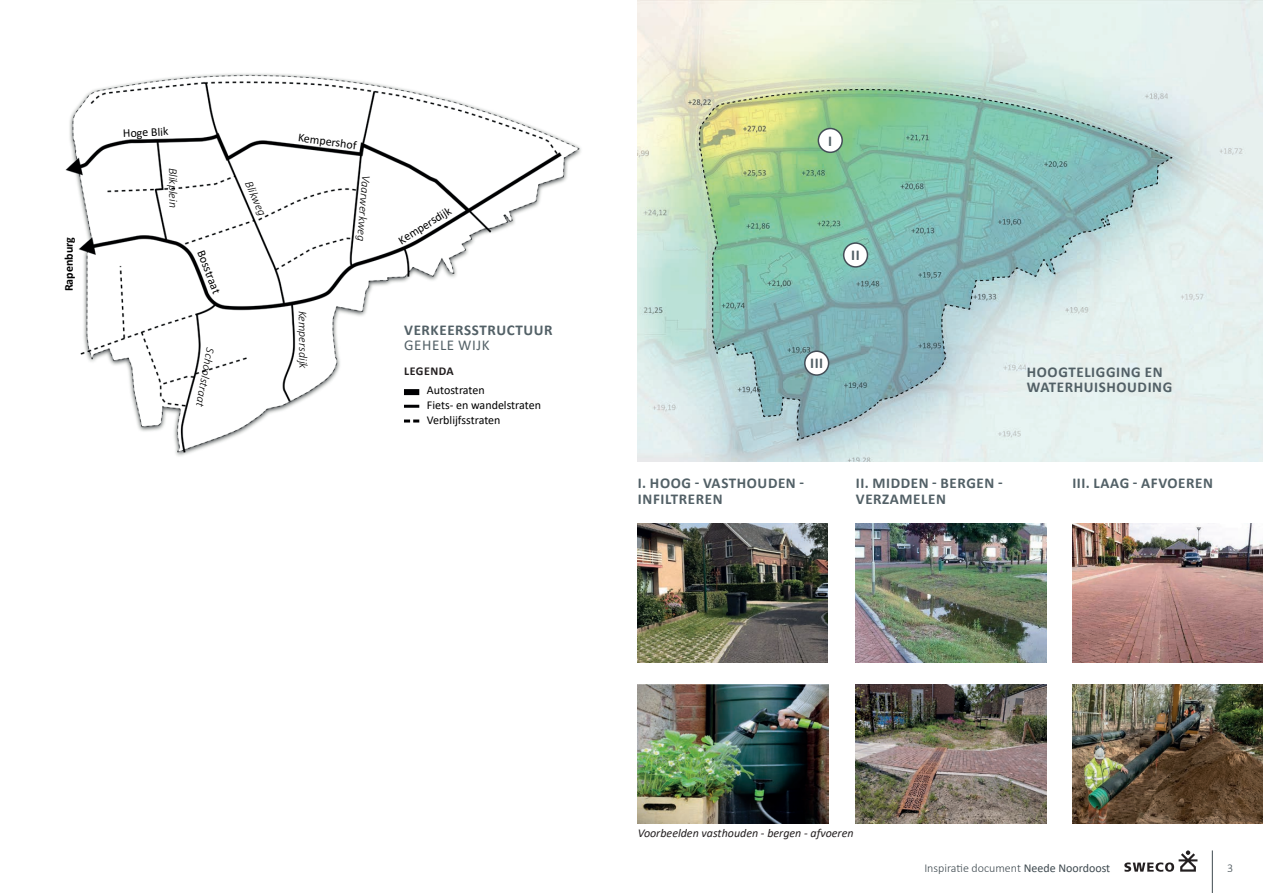
<style>
.page{position:relative;width:1263px;height:893px;background:#fff}
.page>*{position:absolute;margin:0;border:0;box-sizing:border-box;transform-origin:0 0}
.t1{font:700 15px/16.5px "Calibri";letter-spacing:.04em;color:#526066}
.t2{font:15px "Calibri";letter-spacing:.04em;color:#526066}
.t3{font:12px/15px "Calibri";color:#000001}
.t4{font:italic 300 12px "Calibri";letter-spacing:-.01em;color:#000001}
.t5{font:italic 12px "Calibri";color:#231f20}
.t6{font:300 12px "Calibri";color:#3f4a50}
.t7{font:700 12px "Calibri";color:#000001}
.t8{font:700 12px "Calibri";letter-spacing:.04em;color:#231f20}
.s1{font-weight:400}
</style>
<div class="page">
<svg style="left:1124px;top:850px;width:73px;height:22px"></svg>
<hr style="left:1212px;top:850px;width:1px;height:43px;background:#3f4a50">
<img style="left:65px;top:73px;width:516px;height:383px">
<div style="left:404px;top:389px;width:15px;height:6px;background:#000002"></div>
<hr style="left:404px;top:405px;width:15px;height:3px;background:#000002">
<svg style="left:404px;top:419px;width:15px;height:3px"></svg>
<img style="left:638px;top:523px;width:189px;height:139px">
<img style="left:638px;top:0;width:625px;height:461px">
<img style="left:855px;top:523px;width:191px;height:139px">
<img style="left:855px;top:684px;width:191px;height:139px">
<img style="left:1072px;top:523px;width:191px;height:139px">
<img style="left:1072px;top:684px;width:191px;height:139px">
<img style="left:638px;top:684px;width:190px;height:139px">
<div style="left:818px;top:129px;width:24px;height:23px;background:#fff;border-radius:50%"></div>
<div style="left:818px;top:128px;width:25px;height:25px;border:2px solid #434d57;border-radius:50%"></div>
<div style="left:844px;top:243px;width:23px;height:24px;background:#fff;border-radius:50%"></div>
<div style="left:843px;top:242px;width:25px;height:26px;border:2px solid #434d57;border-radius:50%"></div>
<div style="left:805px;top:351px;width:24px;height:24px;background:#fff;border-radius:50%"></div>
<div style="left:804px;top:350px;width:25px;height:26px;border:2px solid #434d57;border-radius:50%"></div>
<p class="t7" style="left:60px;top:291px;width:56px;rotate:-90deg">Rapenburg</p>
<p class="t3" style="left:123px;top:126px;width:47px;rotate:-3deg">Hoge Blik</p>
<p class="t4" style="left:181px;top:168px;width:42px;rotate:90deg">Blikplein</p>
<p class="t3" style="left:208px;top:248px;width:47px;rotate:69deg">Bosstraat</p>
<p class="t4" style="left:218px;top:350px;width:61px;rotate:101deg">Schoolstraat</p>
<p class="t4" style="left:255px;top:178px;width:39px;rotate:67deg">Blikweg</p>
<p class="t3" style="left:299px;top:130px;width:60px;rotate:7deg">Kempershof</p>
<p class="t4" style="left:311px;top:310px;width:60px;rotate:90deg">Kempersdijk</p>
<p class="t4" style="left:374px;top:176px;width:67px;rotate:95deg">Vaarwerkweg</p>
<p class="t3" style="left:395px;top:235px;width:61px;rotate:-32deg">Kempersdijk</p>
<p class="t1" style="left:404px;top:322px;width:150px">VERKEERSSTRUCTUUR</p>
<p class="t2" style="left:404px;top:335px;width:87px">GEHELE WIJK</p>
<p class="t8" style="left:404px;top:363px;width:51px">LEGENDA</p>
<p class="t3" style="left:427px;top:382px;width:116px">Autostraten<br>Fiets- en wandelstraten<br>Verblijfsstraten</p>
<p class="t1" style="left:828px;top:132px;width:6px">I</p>
<p class="t1" style="left:851px;top:247px;width:10px">II</p>
<p class="t1" style="left:810px;top:355px;width:15px">III</p>
<p class="t1" style="left:1027px;top:365px;width:147px;line-height:15px">HOOGTELIGGING EN<br>WATERHUISHOUDING</p>
<p class="t1" style="left:638px;top:474px;width:168px">I. HOOG - VASTHOUDEN -<br>INFILTREREN</p>
<p class="t1" style="left:856px;top:474px;width:148px">II. MIDDEN - BERGEN -<br>VERZAMELEN</p>
<p class="t1" style="left:1072px;top:474px;width:142px">III. LAAG - AFVOEREN</p>
<p class="t5" style="left:638px;top:824px;width:217px">Voorbeelden vasthouden - bergen - afvoeren</p>
<p class="t6" style="left:924px;top:860px;width:187px">Inspiratie document <span class="s1">Neede Noordoost</span></p>
<p class="t6" style="left:1227px;top:860px;width:8px">3</p>
</div>
